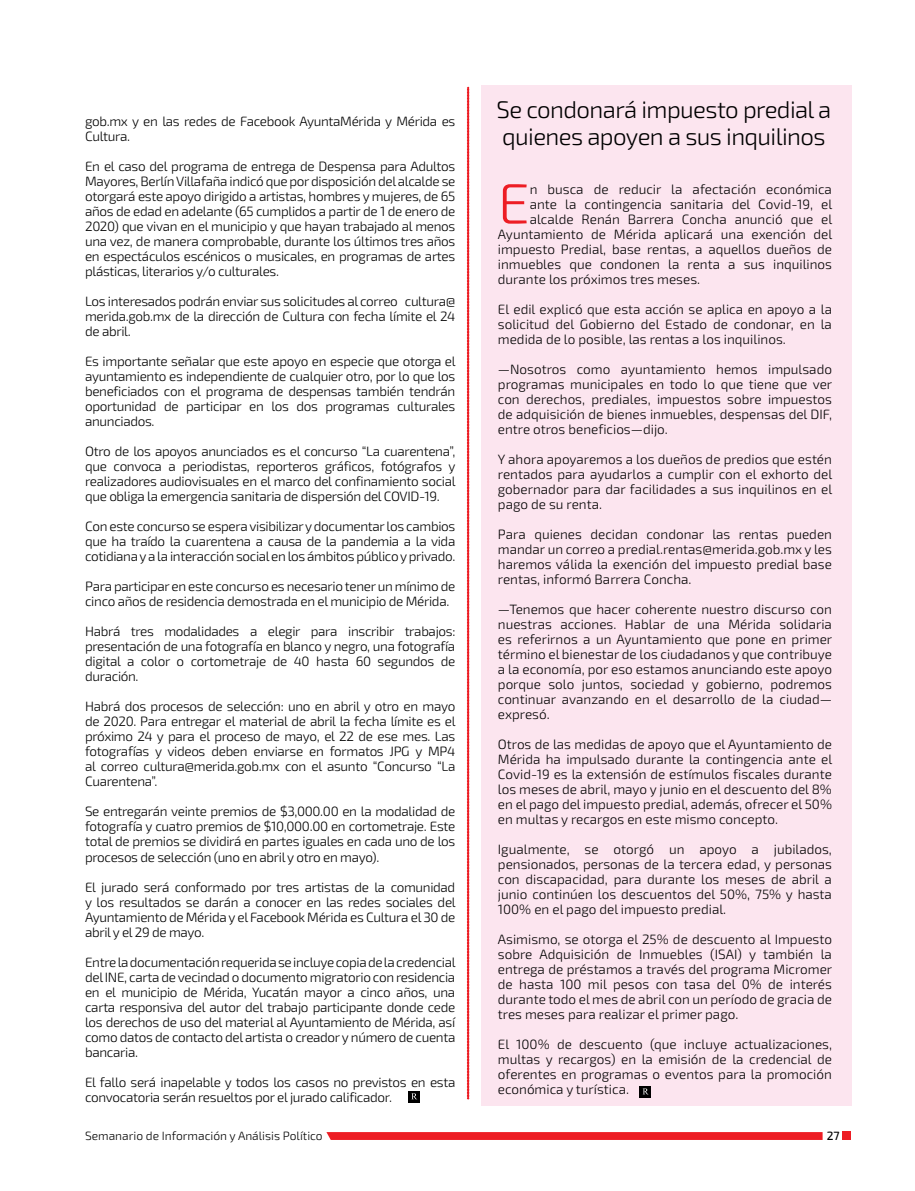
<style>
.page{position:relative;width:915px;height:1191px;background:#fff}
.page>*{position:absolute;margin:0;border:0;box-sizing:border-box;transform-origin:0 0}
.t1{font:300 57px "Exo 2";color:#ed1d24}
.t2{font:300 24px/27px "Exo 2";letter-spacing:-.025em;color:#000}
.t3{font:300 13.5px/15px "Exo 2";letter-spacing:-.025em;color:#000;text-align:justify}
.t4{font:300 13.5px "Exo 2";color:#000}
.t5{font:300 12px "Exo 2";color:#000}
.t6{font:500 12px "Exo 2";color:#000}
</style>
<div class="page">
<div style="left:480px;top:85px;width:370px;height:1021px;background:#fce5ef"></div>
<div style="left:842px;top:1131px;width:8px;height:9px;background:#ed1d24"></div>
<svg style="left:326px;top:1132px;width:496px;height:8px;background:#ed2128"></svg>
<div style="left:639px;top:1086px;width:12px;height:11px;background:#000"></div>
<svg style="left:642px;top:1088px;width:6px;height:6px"></svg>
<svg style="left:467px;top:87px;width:2px;height:1012px;background:#ed282f"></svg>
<div style="left:408px;top:1091px;width:11px;height:11px;background:#000"></div>
<svg style="left:411px;top:1093px;width:6px;height:6px"></svg>
<p class="t3" style="left:85px;top:114px;width:371px">gob.mx y en las redes de Facebook AyuntaMérida y Mérida es<br>Cultura.</p>
<p class="t3" style="left:85px;top:159px;width:371px">En el caso del programa de entrega de Despensa para Adultos Mayores, Berlín Villafaña indicó que por disposición del alcalde se otorgará este apoyo dirigido a artistas, hombres y mujeres, de 65 años de edad en adelante (65 cumplidos a partir de 1 de enero de 2020) que vivan en el municipio y que hayan trabajado al menos una vez, de manera comprobable, durante los últimos tres años en espectáculos escénicos o musicales, en programas de artes plásticas, literarios y/o culturales.</p>
<p class="t3" style="left:85px;top:294px;width:371px">Los interesados podrán enviar sus solicitudes al correo cultura@ merida.gob.mx de la dirección de Cultura con fecha límite el 24 de abril.</p>
<p class="t3" style="left:85px;top:354px;width:372px">Es importante señalar que este apoyo en especie que otorga el ayuntamiento es independiente de cualquier otro, por lo que los beneficiados con el programa de despensas también tendrán oportunidad de participar en los dos programas culturales anunciados.</p>
<p class="t3" style="left:85px;top:444px;width:372px">Otro de los apoyos anunciados es el concurso “La cuarentena”, que convoca a periodistas, reporteros gráficos, fotógrafos y realizadores audiovisuales en el marco del confinamiento social que obliga la emergencia sanitaria de dispersión del COVID-19.</p>
<p class="t3" style="left:85px;top:519px;width:371px">Con este concurso se espera visibilizar y documentar los cambios que ha traído la cuarentena a causa de la pandemia a la vida cotidiana y a la interacción social en los ámbitos público y privado.</p>
<p class="t3" style="left:85px;top:579px;width:371px">Para participar en este concurso es necesario tener un mínimo de cinco años de residencia demostrada en el municipio de Mérida.</p>
<p class="t3" style="left:85px;top:624px;width:371px">Habrá tres modalidades a elegir para inscribir trabajos: presentación de una fotografía en blanco y negro, una fotografía digital a color o cortometraje de 40 hasta 60 segundos de duración.</p>
<p class="t3" style="left:85px;top:699px;width:372px">Habrá dos procesos de selección: uno en abril y otro en mayo de 2020. Para entregar el material de abril la fecha límite es el próximo 24 y para el proceso de mayo, el 22 de ese mes. Las fotografías y videos deben enviarse en formatos JPG y MP4 al correo cultura@merida.gob.mx con el asunto “Concurso “La Cuarentena”.</p>
<p class="t3" style="left:85px;top:804px;width:371px">Se entregarán veinte premios de $3,000.00 en la modalidad de fotografía y cuatro premios de $10,000.00 en cortometraje. Este total de premios se dividirá en partes iguales en cada uno de los procesos de selección (uno en abril y otro en mayo).</p>
<p class="t3" style="left:85px;top:879px;width:372px">El jurado será conformado por tres artistas de la comunidad y los resultados se darán a conocer en las redes sociales del Ayuntamiento de Mérida y el Facebook Mérida es Cultura el 30 de abril y el 29 de mayo.</p>
<p class="t3" style="left:85px;top:954px;width:372px">Entre la documentación requerida se incluye copia de la credencial del INE, carta de vecindad o documento migratorio con residencia en el municipio de Mérida, Yucatán mayor a cinco años, una carta responsiva del autor del trabajo participante donde cede los derechos de uso del material al Ayuntamiento de Mérida, así como datos de contacto del artista o creador y número de cuenta bancaria.</p>
<p class="t3" style="left:85px;top:1074px;width:371px">El fallo será inapelable y todos los casos no previstos en esta convocatoria serán resueltos por el jurado calificador.</p>
<h2 class="t2" style="left:496px;top:96px;width:336px">Se condonará impuesto predial a quienes apoyen a sus inquilinos</h2>
<h1 class="t1" style="left:497px;top:171px;width:33px">E</h1>
<p class="t4" style="left:529px;top:181px;width:304px">n busca de reducir la afectación económica</p>
<p class="t4" style="left:529px;top:196px;width:304px">ante la contingencia sanitaria del Covid-19, el</p>
<p class="t4" style="left:529px;top:211px;width:304px">alcalde Renán Barrera Concha anunció que el</p>
<p class="t4" style="left:497px;top:226px;width:336px">Ayuntamiento de Mérida aplicará una exención del</p>
<p class="t4" style="left:497px;top:241px;width:335px">impuesto Predial, base rentas, a aquellos dueños de</p>
<p class="t4" style="left:497px;top:256px;width:335px">inmuebles que condonen la renta a sus inquilinos</p>
<p class="t4" style="left:497px;top:271px;width:204px">durante los próximos tres meses.</p>
<p class="t3" style="left:497px;top:302px;width:335px">El edil explicó que esta acción se aplica en apoyo a la solicitud del Gobierno del Estado de condonar, en la medida de lo posible, las rentas a los inquilinos.</p>
<p class="t3" style="left:497px;top:362px;width:336px">—Nosotros como ayuntamiento hemos impulsado programas municipales en todo lo que tiene que ver con derechos, prediales, impuestos sobre impuestos de adquisición de bienes inmuebles, despensas del DIF, entre otros beneficios—dijo.</p>
<p class="t3" style="left:497px;top:452px;width:336px">Y ahora apoyaremos a los dueños de predios que estén rentados para ayudarlos a cumplir con el exhorto del gobernador para dar facilidades a sus inquilinos en el pago de su renta.</p>
<p class="t3" style="left:497px;top:527px;width:335px">Para quienes decidan condonar las rentas pueden mandar un correo a predial.rentas@merida.gob.mx y les haremos válida la exención del impuesto predial base rentas, informó Barrera Concha.</p>
<p class="t3" style="left:497px;top:602px;width:336px">—Tenemos que hacer coherente nuestro discurso con nuestras acciones. Hablar de una Mérida solidaria es referirnos a un Ayuntamiento que pone en primer término el bienestar de los ciudadanos y que contribuye a la economía, por eso estamos anunciando este apoyo porque solo juntos, sociedad y gobierno, podremos continuar avanzando en el desarrollo de la ciudad— expresó.</p>
<p class="t3" style="left:497px;top:737px;width:336px">Otros de las medidas de apoyo que el Ayuntamiento de Mérida ha impulsado durante la contingencia ante el Covid-19 es la extensión de estímulos fiscales durante los meses de abril, mayo y junio en el descuento del 8% en el pago del impuesto predial, además, ofrecer el 50% en multas y recargos en este mismo concepto.</p>
<p class="t3" style="left:497px;top:842px;width:335px">Igualmente, se otorgó un apoyo a jubilados, pensionados, personas de la tercera edad, y personas con discapacidad, para durante los meses de abril a junio continúen los descuentos del 50%, 75% y hasta 100% en el pago del impuesto predial.</p>
<p class="t3" style="left:497px;top:932px;width:336px">Asimismo, se otorga el 25% de descuento al Impuesto sobre Adquisición de Inmuebles (ISAI) y también la entrega de préstamos a través del programa Micromer de hasta 100 mil pesos con tasa del 0% de interés durante todo el mes de abril con un período de gracia de tres meses para realizar el primer pago.</p>
<p class="t3" style="left:497px;top:1036px;width:335px">El 100% de descuento (que incluye actualizaciones, multas y recargos) en la emisión de la credencial de oferentes en programas o eventos para la promoción económica y turística.</p>
<p class="t5" style="left:85px;top:1128px;width:239px">Semanario de Información y Análisis Político</p>
<p class="t6" style="left:826px;top:1128px;width:14px">27</p>
</div>
